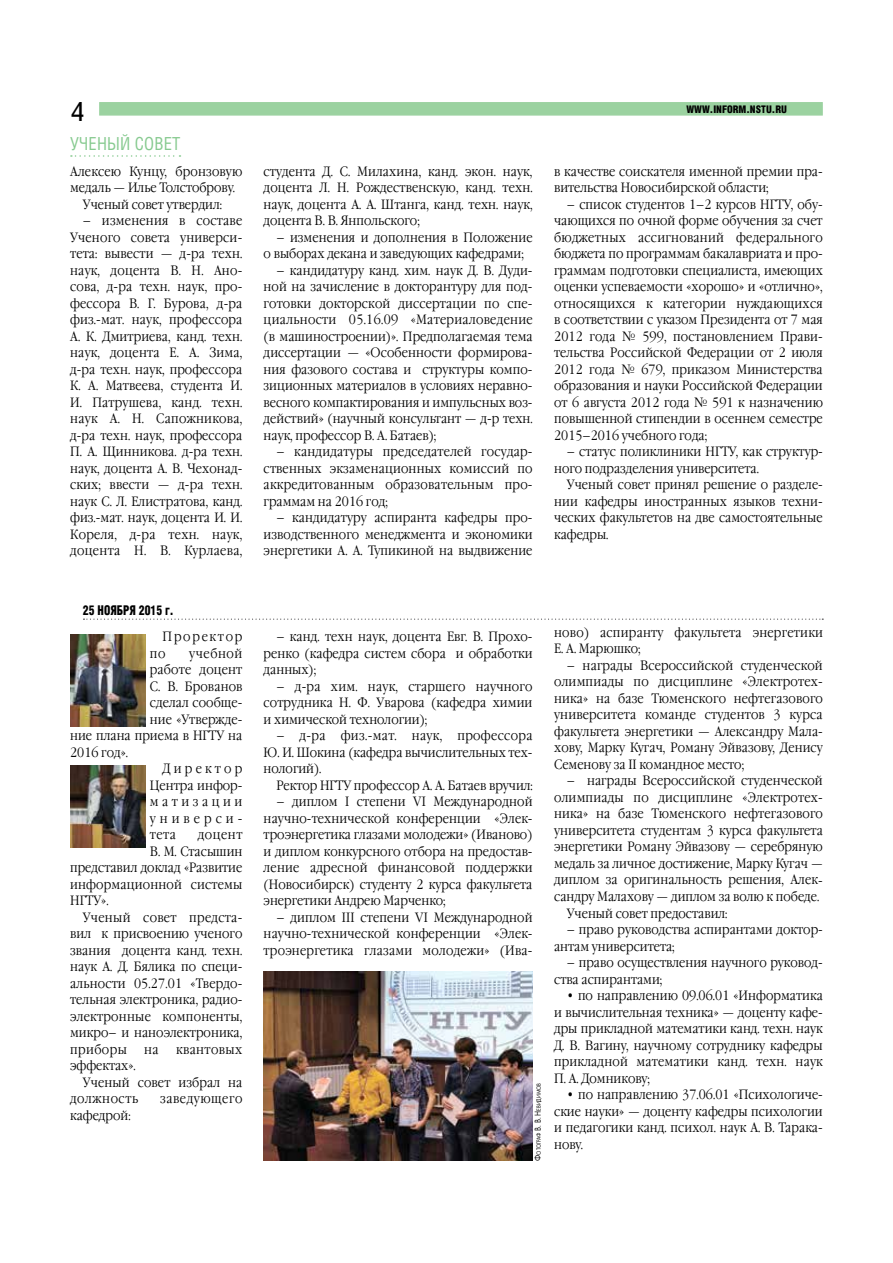
<style>
.page{position:relative;width:893px;height:1263px;background:#fff}
.page>*{position:absolute;margin:0;border:0;box-sizing:border-box;transform-origin:0 0}
.t1{font:27px "Text";color:#000}
.t2{font:18px "Helios Cond";letter-spacing:.01em;color:#87ca90;scale:.95 1}
.t3{font:300 13.5px/16.5px "Garamond C";letter-spacing:.005em;color:#000;text-align:justify;scale:.86 1}
.t4{font:300 13.5px/16.5px "Garamond C";letter-spacing:.025em;color:#000;scale:.86 1}
.t5{font:300 13.5px "Garamond C";letter-spacing:.05em;color:#000;scale:.86 1}
.t6{font:300 13.5px "Garamond C";letter-spacing:.04em;color:#000;scale:.86 1}
.t7{font:900 condensed 13.5px "Helios";color:#000;scale:.86 1}
.t8{font:300 13.5px/16.5px "Garamond C";letter-spacing:.15em;color:#000;scale:.86 1}
.t9{font:300 13.5px "Garamond C";letter-spacing:.305em;color:#000;scale:.86 1}
.t10{font:300 13.5px "Garamond C";letter-spacing:.35em;color:#000;scale:.86 1}
.t11{font:300 13.5px "Garamond C";letter-spacing:.28em;color:#000;scale:.86 1}
.t12{font:300 13.5px "Garamond C";letter-spacing:.055em;color:#000;scale:.86 1}
.t13{font:900 condensed 10.5px "Helios";color:#000}
.t14{font:6.3px "Futura Book C";letter-spacing:-.005em;color:#000;scale:.85 1}
.s1{font-size:9px}
</style>
<div class="page">
<div style="left:99px;top:102px;width:724px;height:14px;background:#9bd2a0;border:2px solid #9bd2a0"></div>
<svg style="left:71px;top:155px;width:109px;height:2px"></svg>
<svg style="left:83px;top:619px;width:740px;height:1px"></svg>
<img style="left:264px;top:971px;width:269px;height:190px">
<img style="left:70px;top:766px;width:76px;height:82px">
<img style="left:70px;top:634px;width:76px;height:92px">
<h1 class="t1" style="left:70px;top:98px;width:16px">4</h1>
<h2 class="t2" style="left:70px;top:133px;width:118px">УЧЕНЫЙ СОВЕТ</h2>
<p class="t3" style="left:70px;top:163px;width:202px;text-align:center">Алексею Кунцу, бронзовую медаль — Илье Толстоброву.<br>Ученый совет утвердил:</p>
<p class="t3" style="left:70px;top:213px;width:202px;text-indent:13px">– изменения в составе Ученого совета универси&shy;тета: вывести — д-ра техн. наук, доцента В. Н. Ано&shy;сова, д-ра техн. наук, про&shy;фессора В. Г. Бурова, д-ра физ.-мат. наук, профессора А. К. Дмитриева, канд. техн. наук, доцента Е. А. Зима, д-ра техн. наук, профессора К. А. Матвеева, студента И.<br>И. Патрушева, канд. техн. наук А. Н. Сапожникова, д-ра техн. наук, профессора П. А. Щинникова. д-ра техн. наук, доцента А. В. Чехонад&shy;ских; ввести — д-ра техн. наук С. Л. Елистратова, канд. физ.-мат. наук, доцента И. И.<br>Кореля, д-ра техн. наук, доцента Н. В. Курлаева,</p>
<p class="t7" style="left:83px;top:603px;width:107px">25 НОЯБРЯ 2015 г.</p>
<p class="t8" style="left:150px;top:629px;width:109px;text-indent:13px">Проректор по</p>
<p class="t12" style="left:189px;top:646px;width:63px">учебной</p>
<p class="t3" style="left:150px;top:662px;width:109px">работе доцент</p>
<p class="t3" style="left:150px;top:678px;width:109px">С. В. Брованов</p>
<p class="t3" style="left:150px;top:695px;width:109px">сделал сообще-</p>
<p class="t3" style="left:150px;top:711px;width:109px">ние «Утвержде-</p>
<p class="t3" style="left:70px;top:728px;width:202px">ние плана приема в НГТУ на</p>
<p class="t3" style="left:70px;top:744px;width:69px">2016 год».</p>
<p class="t11" style="left:163px;top:761px;width:94px">Директор</p>
<p class="t3" style="left:150px;top:777px;width:109px">Центра инфор-</p>
<p class="t9" style="left:150px;top:794px;width:109px">матизации</p>
<p class="t10" style="left:150px;top:811px;width:109px">универси-</p>
<p class="t3" style="left:150px;top:827px;width:32px">тета</p>
<p class="t3" style="left:198px;top:827px;width:54px">доцент</p>
<p class="t3" style="left:150px;top:843px;width:109px">В. М. Стасышин</p>
<p class="t3" style="left:70px;top:860px;width:202px">представил доклад «Развитие</p>
<p class="t3" style="left:70px;top:876px;width:202px">информационной системы</p>
<p class="t3" style="left:70px;top:893px;width:46px">НГТУ».</p>
<p class="t4" style="left:83px;top:909px;width:187px">Ученый совет предста-</p>
<p class="t3" style="left:70px;top:926px;width:202px">вил к присвоению ученого</p>
<p class="t3" style="left:70px;top:942px;width:202px">звания доцента канд. техн.</p>
<p class="t3" style="left:70px;top:959px;width:202px">наук А. Д. Бялика по специ-</p>
<p class="t3" style="left:70px;top:975px;width:202px">альности 05.27.01 «Твердо-</p>
<p class="t3" style="left:70px;top:992px;width:202px">тельная электроника, радио-</p>
<p class="t4" style="left:70px;top:1008px;width:202px">электронные компоненты,</p>
<p class="t3" style="left:70px;top:1025px;width:202px">микро– и наноэлектроника,</p>
<p class="t6" style="left:70px;top:1042px;width:67px">приборы</p>
<p class="t3" style="left:144px;top:1041px;width:18px">на</p>
<p class="t6" style="left:176px;top:1042px;width:79px">квантовых</p>
<p class="t3" style="left:70px;top:1058px;width:78px">эффектах».</p>
<p class="t3" style="left:83px;top:1074px;width:187px">Ученый совет избрал на</p>
<p class="t5" style="left:70px;top:1091px;width:81px">должность</p>
<p class="t5" style="left:160px;top:1091px;width:97px">заведующего</p>
<p class="t3" style="left:70px;top:1107px;width:72px">кафедрой:</p>
<p class="t3" style="left:264px;top:163px;width:314px">студента Д. С. Милахина, канд. экон. наук, доцента Л. Н. Рождественскую, канд. техн. наук, доцента А. А. Штанга, канд. техн. наук, доцента В. В. Янпольского;</p>
<p class="t3" style="left:264px;top:229px;width:314px;text-indent:13px">– изменения и дополнения в Положение о выборах декана и заведующих кафедрами;</p>
<p class="t3" style="left:264px;top:262px;width:314px;text-indent:13px">– кандидатуру канд. хим. наук Д. В. Дуди&shy;ной на зачисление в докторантуру для под&shy;готовки докторской диссертации по спе&shy;циальности 05.16.09 «Материаловедение (в машиностроении)». Предполагаемая тема диссертации — «Особенности формирова&shy;ния фазового состава и структуры компо&shy;зиционных материалов в условиях неравно&shy;весного компактирования и импульсных воз&shy;действий» (научный консультант — д-р техн. наук, профессор В. А. Батаев);</p>
<p class="t3" style="left:264px;top:444px;width:314px;text-indent:13px">– кандидатуры председателей государ&shy;ственных экзаменационных комиссий по аккредитованным образовательным про&shy;граммам на 2016 год;</p>
<p class="t3" style="left:264px;top:510px;width:314px;text-indent:13px">– кандидатуру аспиранта кафедры про&shy;изводственного менеджмента и экономики энергетики А. А. Тупикиной на выдвижение</p>
<p class="t13" style="left:686px;top:103px;width:102px">WWW.INFORM.NSTU.RU</p>
<p class="t3" style="left:554px;top:163px;width:314px">в качестве соискателя именной премии пра&shy;вительства Новосибирской области;</p>
<p class="t3" style="left:554px;top:196px;width:314px;text-indent:13px">– список студентов 1–2 курсов НГТУ, обу&shy;чающихся по очной форме обучения за счет бюджетных ассигнований федерального бюджета по программам бакалавриата и про&shy;граммам подготовки специалиста, имеющих оценки успеваемости «хорошо» и «отлично», относящихся к категории нуждающихся в соответствии с указом Президента от 7 мая 2012 года № 599, постановлением Прави&shy;тельства Российской Федерации от 2 июля 2012 года № 679, приказом Министерства образования и науки Российской Федерации от 6 августа 2012 года № 591 к назначению повышенной стипендии в осеннем семестре 2015–2016 учебного года;</p>
<p class="t3" style="left:554px;top:444px;width:314px;text-indent:13px">– статус поликлиники НГТУ, как структур&shy;ного подразделения университета.</p>
<p class="t3" style="left:554px;top:477px;width:314px;text-indent:13px">Ученый совет принял решение о разделе&shy;нии кафедры иностранных языков техни&shy;ческих факультетов на две самостоятельные кафедры.</p>
<p class="t3" style="left:264px;top:629px;width:314px;text-indent:13px">– канд. техн наук, доцента Евг. В. Прохо&shy;ренко (кафедра cистем сбора и обработки данных);</p>
<p class="t3" style="left:264px;top:678px;width:314px;text-indent:13px">– д-ра хим. наук, старшего научного сотрудника Н. Ф. Уварова (кафедра химии и химической технологии);</p>
<p class="t3" style="left:264px;top:728px;width:314px;text-indent:13px">– д-ра физ.-мат. наук, профессора Ю. И. Шокина (кафедра вычислительных тех&shy;нологий).</p>
<p class="t3" style="left:276px;top:777px;width:300px">Ректор НГТУ профессор А. А. Батаев вручил:</p>
<p class="t3" style="left:264px;top:794px;width:314px;text-indent:13px">– диплом I степени VI Международной научно-технической конференции «Элек&shy;троэнергетика глазами молодежи» (Иваново) и диплом конкурсного отбора на предостав&shy;ление адресной финансовой поддержки (Новосибирск) студенту 2 курса факультета энергетики Андрею Марченко;</p>
<p class="t3" style="left:264px;top:909px;width:314px;text-indent:13px">– диплом III степени VI Международной научно-технической конференции «Элек&shy;троэнергетика глазами молодежи» (Ива-</p>
<p class="t14" style="left:535px;top:1161px;width:93px;rotate:-90deg"><span class="s1">Ф</span>отограф <span class="s1">В. В. Н</span>евидимов</p>
<p class="t4" style="left:554px;top:624px;width:314px">ново) аспиранту факультета энергетики<br>Е. А. Марюшко;</p>
<p class="t3" style="left:554px;top:657px;width:314px;text-indent:13px">– награды Всероссийской студенческой олимпиады по дисциплине «Электротех&shy;ника» на базе Тюменского нефтегазового университета команде студентов 3 курса факультета энергетики — Александру Мала&shy;хову, Марку Кугач, Роману Эйвазову, Денису Семенову за II командное место;</p>
<p class="t3" style="left:567px;top:773px;width:299px">– награды Всероссийской студенческой</p>
<p class="t3" style="left:554px;top:790px;width:314px">олимпиады по дисциплине «Электротех-</p>
<p class="t3" style="left:554px;top:806px;width:314px">ника» на базе Тюменского нефтегазового</p>
<p class="t3" style="left:554px;top:823px;width:314px">университета студентам 3 курса факультета</p>
<p class="t3" style="left:554px;top:839px;width:314px">энергетики Роману Эйвазову — серебряную</p>
<p class="t3" style="left:554px;top:856px;width:314px">медаль за личное достижение, Марку Кугач —</p>
<p class="t3" style="left:554px;top:872px;width:314px">диплом за оригинальность решения, Алек-</p>
<p class="t3" style="left:554px;top:889px;width:310px">сандру Малахову — диплом за волю к победе.</p>
<p class="t3" style="left:567px;top:905px;width:188px">Ученый совет предоставил:</p>
<p class="t3" style="left:554px;top:922px;width:314px;text-indent:13px">– право руководства аспирантами доктор&shy;антам университета;</p>
<p class="t3" style="left:554px;top:955px;width:314px;text-indent:13px">– право осуществления научного руковод&shy;ства аспирантами;</p>
<p class="t3" style="left:554px;top:988px;width:314px;text-indent:13px">• по направлению 09.06.01 «Информатика и вычислительная техника» — доценту кафе&shy;дры прикладной математики канд. техн. наук Д. В. Вагину, научному сотруднику кафедры прикладной математики канд. техн. наук П. А. Домникову;</p>
<p class="t3" style="left:554px;top:1086px;width:314px;text-indent:13px">• по направлению 37.06.01 «Психологиче&shy;ские науки» — доценту кафедры психологии и педагогики канд. психол. наук А. В. Тарака&shy;нову.</p>
</div>
